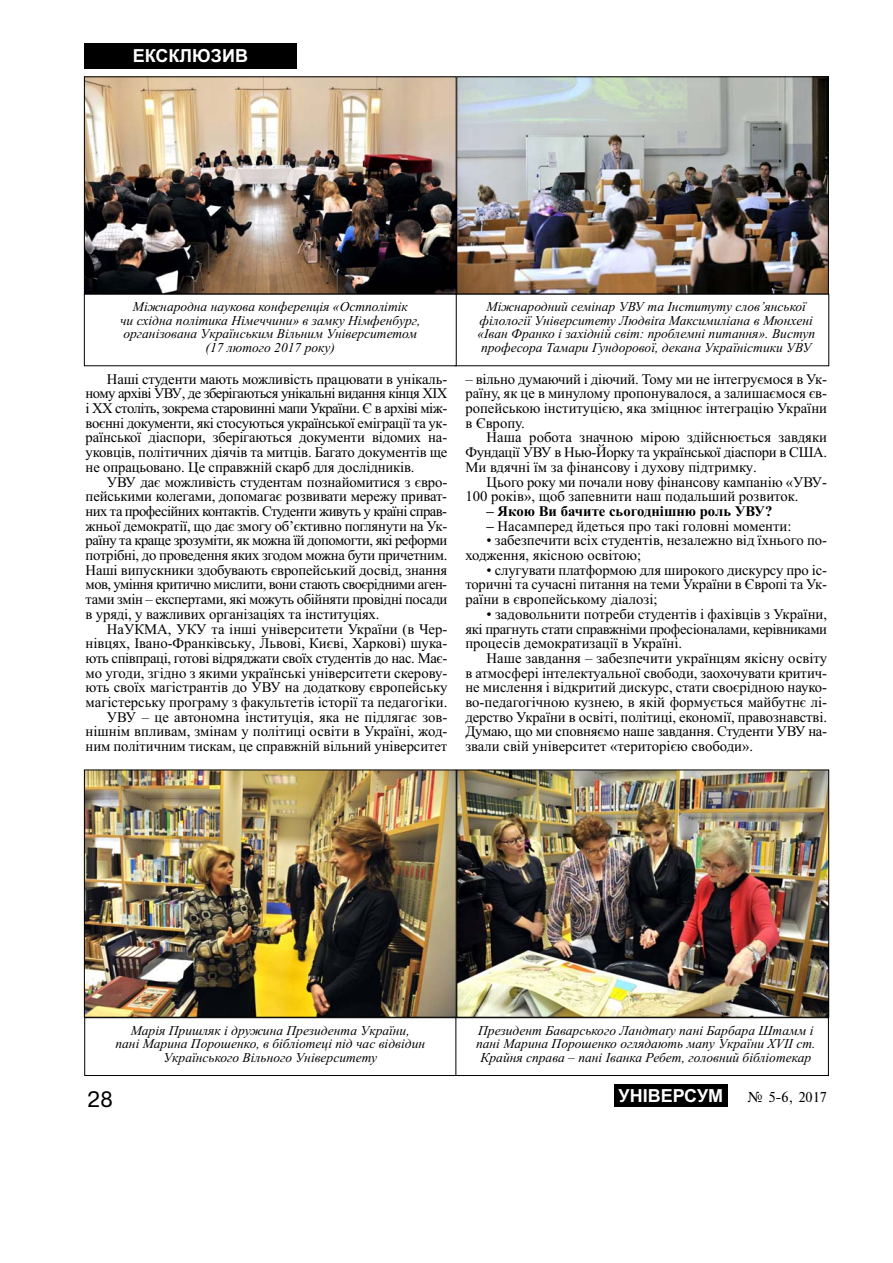
<style>
.page{position:relative;width:893px;height:1263px;background:#fff}
.page>*{position:absolute;margin:0;border:0;box-sizing:border-box;transform-origin:0 0}
.t1{font:21px "Ukr";color:#000}
.t2{font:700 18px "Arial";color:#fff}
.t3{font:15px "Times";color:#000}
.t4{font:14.7px/14.7px "Times New Roman";color:#000;text-align:justify}
.t5{font:700 14.7px "Times New Roman";color:#000}
.t6{font:italic 13.5px/13.5px "Times New Roman";color:#000;text-align:center}
.s1{font-weight:700}
</style>
<div class="page">
<div style="left:84px;top:43px;width:213px;height:26px;background:#000"></div>
<div style="left:614px;top:1084px;width:113px;height:23px;background:#000"></div>
<img style="left:86px;top:772px;width:368px;height:243px">
<div style="left:84px;top:770px;width:372px;height:247px;border:1px solid #000"></div>
<img style="left:458px;top:772px;width:369px;height:243px">
<div style="left:456px;top:770px;width:373px;height:247px;border:1px solid #000"></div>
<img style="left:458px;top:79px;width:368px;height:213px">
<div style="left:456px;top:77px;width:372px;height:217px;border:1px solid #000"></div>
<img style="left:86px;top:79px;width:368px;height:213px">
<div style="left:84px;top:77px;width:372px;height:217px;border:1px solid #000"></div>
<div style="left:454px;top:1017px;width:374px;height:59px;border:1px solid #000"></div>
<div style="left:84px;top:1017px;width:372px;height:59px;border:1px solid #000"></div>
<p class="t2" style="left:133px;top:46px;width:117px">ЕКСКЛЮЗИВ</p>
<p class="t6" style="left:120px;top:300px;width:302px">Міжнародна наукова конференція «Остполітік<br>чи східна політика Німеччини» в замку Німфенбург, організована Українським Вільним Університетом (17 лютого 2017 року)</p>
<p class="t4" style="left:86px;top:373px;width:363px;text-indent:21px">Наші студенти мають можливість працювати в унікаль&shy;ному архіві УВУ, де зберігаються унікальні видання кінця ХІХ і ХХ століть, зокрема старовинні мапи України. Є в архіві між&shy;воєнні документи, які стосуються української еміграції та ук&shy;раїнської діаспори, зберігаються документи відомих на&shy;уковців, політичних діячів та митців. Багато документів ще не опрацьовано. Це справжній скарб для дослідників.</p>
<p class="t4" style="left:86px;top:476px;width:363px;text-indent:21px">УВУ дає можливість студентам познайомитися з євро&shy;пейськими колегами, допомагає розвивати мережу приват&shy;них та професійних контактів. Студенти живуть у країні справ&shy;жньої демократії, що дає змогу об’єктивно поглянути на Ук&shy;раїну та краще зрозуміти, як можна їй допомогти, які реформи потрібні, до проведення яких згодом можна бути причетним.<br>Наші випускники здобувають європейський досвід, знання мов, уміння критично мислити, вони стають своєрідними аген&shy;тами змін – експертами, які можуть обійняти провідні посади в уряді, у важливих організаціях та інституціях.</p>
<p class="t4" style="left:86px;top:623px;width:363px;text-align:right">НаУКМА, УКУ та інші університети України (в Чер&shy;нівцях, Івано-Франківську, Львові, Києві, Харкові) шука&shy;ють співпраці, готові відряджати своїх студентів до нас. Має&shy;мо угоди, згідно з якими українські університети скерову&shy;ють своїх магістрантів до УВУ на додаткову європейську магістерську програму з факультетів історії та педагогіки.<br>УВУ – це автономна інституція, яка не підлягає зов&shy;нішнім впливам, змінам у політиці освіти в Україні, жод&shy;ним політичним тискам, це справжній вільний університет</p>
<p class="t6" style="left:477px;top:300px;width:339px">Міжнародний семінар УВУ та Інституту слов’янської філології Університету Людвіґа Максимиліана в Мюнхені «Іван Франко і західній світ: проблемні питання». Виступ професора Тамари Гундорової, декана Україністики УВУ</p>
<p class="t4" style="left:465px;top:373px;width:363px">– вільно думаючий і діючий. Тому ми не інтегруємося в Ук&shy;раїну, як це в минулому пропонувалося, а залишаємося єв&shy;ропейською інституцією, яка зміцнює інтеграцію України в Європу.</p>
<p class="t4" style="left:465px;top:432px;width:363px;text-indent:21px">Наша робота значною мірою здійснюється завдяки Фундації УВУ в Нью-Йорку та української діаспори в США.<br>Ми вдячні їм за фінансову і духову підтримку.</p>
<p class="t4" style="left:465px;top:476px;width:363px;text-indent:21px">Цього року ми почали нову фінансову кампанію «УВУ-<br>100 років», щоб запевнити наш подальший розвиток.</p>
<p class="t5" style="left:486px;top:502px;width:287px">– Якою Ви бачите сьогоднішню роль УВУ?</p>
<p class="t4" style="left:486px;top:520px;width:306px"><span class="s1">–</span> Насамперед йдеться про такі головні моменти:</p>
<p class="t4" style="left:465px;top:535px;width:363px;text-indent:21px">• забезпечити всіх студентів, незалежно від їхнього по&shy;ходження, якісною освітою;</p>
<p class="t4" style="left:465px;top:564px;width:363px;text-indent:21px">• слугувати платформою для широкого дискурсу про іс&shy;торичні та сучасні питання на теми України в Європі та Ук&shy;раїни в європейському діалозі;</p>
<p class="t4" style="left:465px;top:608px;width:363px;text-indent:21px">• задовольнити потреби студентів і фахівців з України, які прагнуть стати справжніми професіоналами, керівниками процесів демократизації в Україні.</p>
<p class="t4" style="left:465px;top:652px;width:363px;text-indent:21px">Наше завдання – забезпечити українцям якісну освіту в атмосфері інтелектуальної свободи, заохочувати критич&shy;не мислення і відкритий дискурс, стати своєрідною науко&shy;во-педагогічною кузнею, в якій формується майбутнє лі&shy;дерство України в освіті, політиці, економії, правознавстві.<br>Думаю, що ми сповняємо наше завдання. Студенти УВУ на&shy;звали свій університет «територією свободи».</p>
<p class="t6" style="left:115px;top:1023px;width:311px">Марія Пришляк і дружина Президента України,<br>пані Марина Порошенко, в бібліотеці під час відвідин<br>Українського Вільного Університету</p>
<p class="t6" style="left:476px;top:1023px;width:341px">Президент Баварського Ландтаґу пані Барбара Штамм і пані Марина Порошенко оглядають мапу України XVII ст.<br>Крайня справа – пані Іванка Ребет, головний бібліотекар</p>
<h1 class="t1" style="left:87px;top:1087px;width:27px">28</h1>
<p class="t2" style="left:618px;top:1085px;width:106px">УНІВЕРСУМ</p>
<p class="t3" style="left:747px;top:1088px;width:81px">‹ 5-6, 2017</p>
</div>
